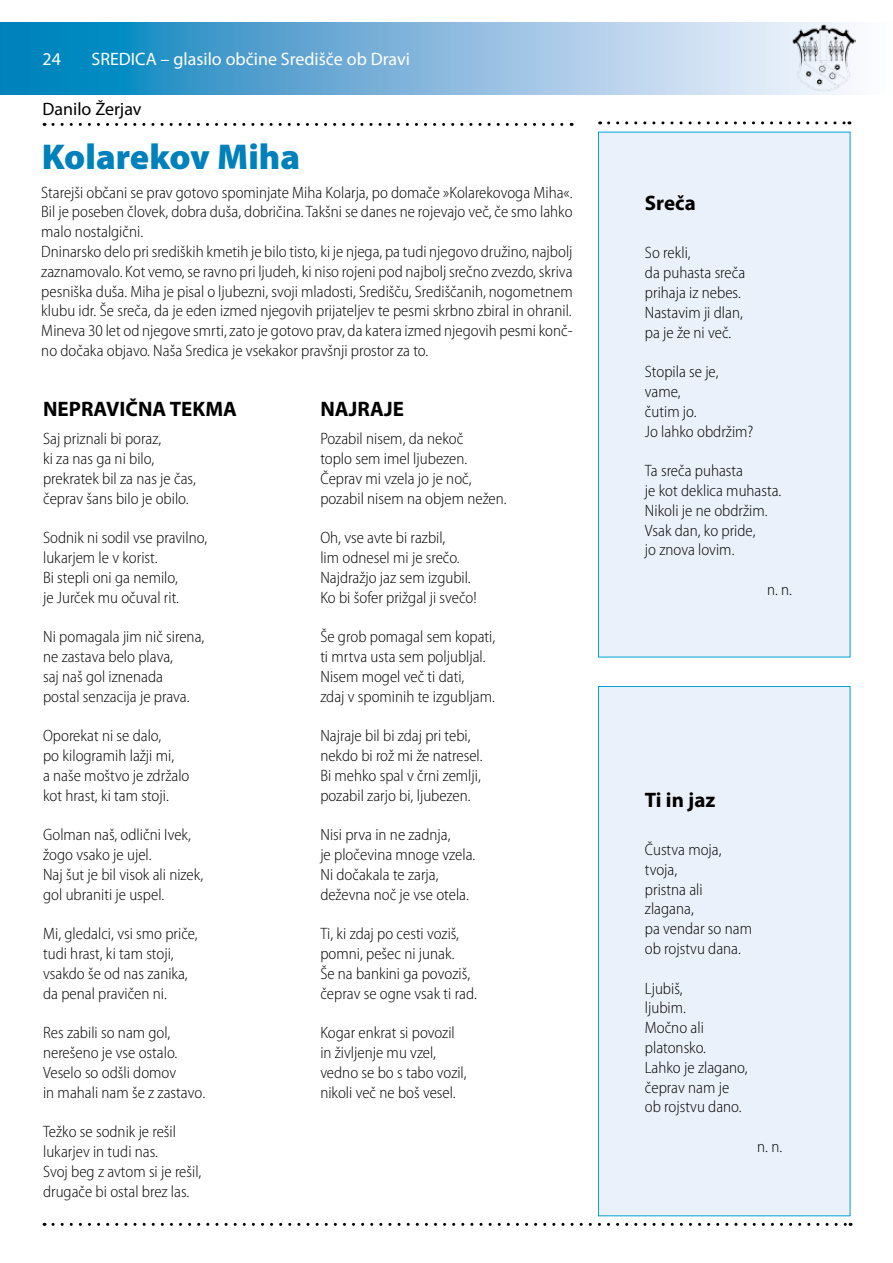
<style>
.page{position:relative;width:893px;height:1263px;background:#fff}
.page>*{position:absolute;margin:0;border:0;box-sizing:border-box;transform-origin:0 0}
.t1{font:900 36px "Myriad Pro";color:#0081bb}
.t2{font:700 21px "Myriad Pro";color:#000}
.t3{font:18px "Myriad Pro";color:#fff}
.t4{font:18px "Myriad Pro";color:#000}
.t5{font:300 semi-condensed 16.5px/19.8px "Myriad Pro";color:#000}
</style>
<div class="page">
<svg style="left:53px;top:1223px;width:798px;height:3px"></svg>
<svg style="left:0;top:22px;width:856px;height:72px;background:#75b4da"></svg>
<img style="left:791px;top:24px;width:64px;height:67px">
<div style="left:598px;top:132px;width:252px;height:525px;background:#ebf1fb;border:1px solid #00a3d4"></div>
<div style="left:598px;top:686px;width:252px;height:530px;background:#ebf1fb;border:1px solid #00a3d4"></div>
<svg style="left:53px;top:123px;width:519px;height:3px"></svg>
<svg style="left:609px;top:121px;width:241px;height:3px"></svg>
<p class="t3" style="left:43px;top:47px;width:20px">24</p>
<p class="t3" style="left:92px;top:47px;width:320px">SREDICA – glasilo občine Središče ob Dravi</p>
<p class="t4" style="left:43px;top:98px;width:101px">Danilo Žerjav</p>
<h1 class="t1" style="left:42px;top:137px;width:260px">Kolarekov Miha</h1>
<p class="t5" style="left:41px;top:182px;width:533px">Starejši občani se prav gotovo spominjate Miha Kolarja, po domače »Kolarekovoga Miha«.<br>Bil je poseben človek, dobra duša, dobričina. Takšni se danes ne rojevajo več, če smo lahko malo nostalgični.<br>Dninarsko delo pri srediških kmetih je bilo tisto, ki je njega, pa tudi njegovo družino, najbolj zaznamovalo. Kot vemo, se ravno pri ljudeh, ki niso rojeni pod najbolj srečno zvezdo, skriva pesniška duša. Miha je pisal o ljubezni, svoji mladosti, Središču, Središčanih, nogometnem klubu idr. Še sreča, da je eden izmed njegovih prijateljev te pesmi skrbno zbiral in ohranil.<br>Mineva 30 let od njegove smrti, zato je gotovo prav, da katera izmed njegovih pesmi konč&shy;no dočaka objavo. Naša Sredica je vsekakor pravšnji prostor za to.</p>
<p class="t2" style="left:43px;top:395px;width:195px">NEPRAVIČNA TEKMA</p>
<p class="t5" style="left:43px;top:429px;width:154px">Saj priznali bi poraz,<br>ki za nas ga ni bilo, prekratek bil za nas je čas, čeprav šans bilo je obilo.</p>
<p class="t5" style="left:43px;top:528px;width:166px">Sodnik ni sodil vse pravilno, lukarjem le v korist.<br>Bi stepli oni ga nemilo,<br>je Jurček mu očuval rit.</p>
<p class="t5" style="left:43px;top:627px;width:163px">Ni pomagala jim nič sirena, ne zastava belo plava,<br>saj naš gol iznenada<br>postal senzacija je prava.</p>
<p class="t5" style="left:43px;top:726px;width:148px">Oporekat ni se dalo,<br>po kilogramih lažji mi,<br>a naše moštvo je zdržalo kot hrast, ki tam stoji.</p>
<p class="t5" style="left:43px;top:825px;width:162px">Golman naš, odlični Ivek, žogo vsako je ujel.<br>Naj šut je bil visok ali nizek, gol ubraniti je uspel.</p>
<p class="t5" style="left:43px;top:924px;width:156px">Mi, gledalci, vsi smo priče, tudi hrast, ki tam stoji, vsakdo še od nas zanika, da penal pravičen ni.</p>
<p class="t5" style="left:43px;top:1023px;width:164px">Res zabili so nam gol, nerešeno je vse ostalo.<br>Veselo so odšli domov<br>in mahali nam še z zastavo.</p>
<p class="t5" style="left:43px;top:1122px;width:160px">Težko se sodnik je rešil lukarjev in tudi nas.<br>Svoj beg z avtom si je rešil, drugače bi ostal brez las.</p>
<p class="t2" style="left:320px;top:395px;width:85px">NAJRAJE</p>
<p class="t5" style="left:320px;top:429px;width:188px">Pozabil nisem, da nekoč<br>toplo sem imel ljubezen.<br>Čeprav mi vzela jo je noč, pozabil nisem na objem nežen.</p>
<p class="t5" style="left:320px;top:528px;width:158px">Oh, vse avte bi razbil,<br>lim odnesel mi je srečo.<br>Najdražjo jaz sem izgubil.<br>Ko bi šofer prižgal ji svečo!</p>
<p class="t5" style="left:320px;top:627px;width:177px">Še grob pomagal sem kopati, ti mrtva usta sem poljubljal.<br>Nisem mogel več ti dati,<br>zdaj v spominih te izgubljam.</p>
<p class="t5" style="left:320px;top:726px;width:164px">Najraje bil bi zdaj pri tebi, nekdo bi rož mi že natresel.<br>Bi mehko spal v črni zemlji, pozabil zarjo bi, ljubezen.</p>
<p class="t5" style="left:320px;top:825px;width:157px">Nisi prva in ne zadnja,<br>je pločevina mnoge vzela.<br>Ni dočakala te zarja, deževna noč je vse otela.</p>
<p class="t5" style="left:320px;top:924px;width:158px">Ti, ki zdaj po cesti voziš, pomni, pešec ni junak.<br>Še na bankini ga povoziš, čeprav se ogne vsak ti rad.</p>
<p class="t5" style="left:320px;top:1023px;width:148px">Kogar enkrat si povozil in življenje mu vzel, vedno se bo s tabo vozil, nikoli več ne boš vesel.</p>
<p class="t2" style="left:645px;top:190px;width:52px">Sreča</p>
<p class="t5" style="left:645px;top:243px;width:102px">So rekli,<br>da puhasta sreča prihaja iz nebes.<br>Nastavim ji dlan, pa je že ni več.</p>
<p class="t5" style="left:645px;top:362px;width:110px">Stopila se je, vame,<br>čutim jo.<br>Jo lahko obdržim?</p>
<p class="t5" style="left:645px;top:461px;width:138px">Ta sreča puhasta<br>je kot deklica muhasta.<br>Nikoli je ne obdržim.<br>Vsak dan, ko pride,<br>jo znova lovim.</p>
<p class="t5" style="left:767px;top:580px;width:27px">n. n.</p>
<p class="t2" style="left:645px;top:786px;width:72px">Ti in jaz</p>
<p class="t5" style="left:645px;top:840px;width:109px">Čustva moja, tvoja,<br>pristna ali zlagana,<br>pa vendar so nam ob rojstvu dana.</p>
<p class="t5" style="left:645px;top:978px;width:104px">Ljubiš,<br>ljubim.<br>Močno ali platonsko.<br>Lahko je zlagano, čeprav nam je ob rojstvu dano.</p>
<p class="t5" style="left:757px;top:1137px;width:27px">n. n.</p>
</div>
